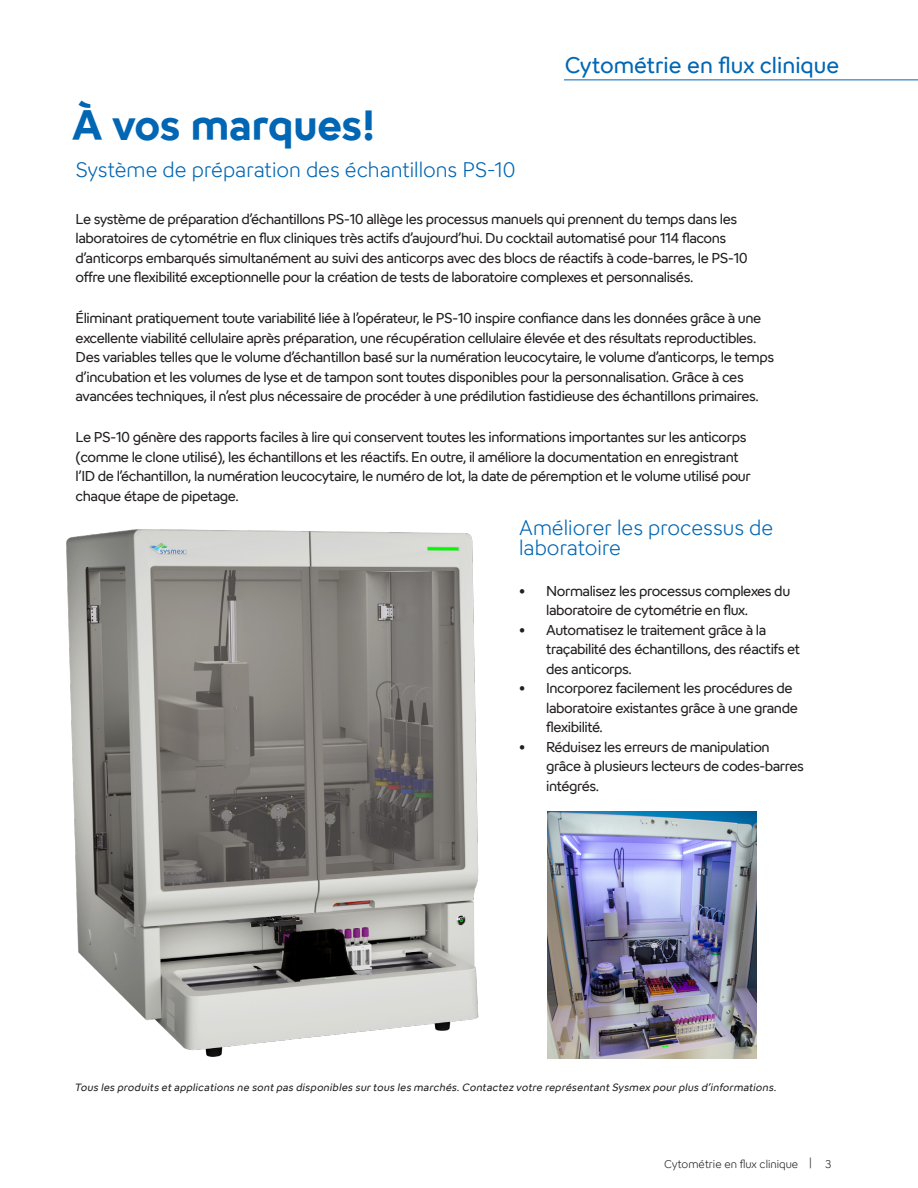
<style>
.page{position:relative;width:918px;height:1188px;background:#fff}
.page>*{position:absolute;margin:0;border:0;box-sizing:border-box;transform-origin:0 0}
.t1{font:700 42px "Sysmex";letter-spacing:-.005em;color:#0166b3}
.t2{font:22.5px "Sysmex";color:#0166b3}
.t3{font:300 21px/19.5px "Sysmex";color:#0166b3}
.t4{font:14.25px/19.5px "Sysmex";letter-spacing:-.03em;color:#231f20}
.t5{font:300 11.25px "Sysmex";color:#231f20}
.t6{font:italic 10.5px "Sysmex";color:#231f20}
</style>
<div class="page">
<hr style="left:564px;top:80px;width:354px;height:1px;background:#0166b3">
<img style="left:548px;top:812px;width:209px;height:247px">
<img style="left:67px;top:530px;width:412px;height:526px">
<h2 class="t2" style="left:565px;top:51px;width:276px">Cytométrie en flux clinique</h2>
<p class="t1" style="left:72px;top:99px;width:305px">À vos marques!</p>
<p class="t3" style="left:76px;top:159px;width:442px">Système de préparation des échantillons PS-10</p>
<p class="t4" style="left:76px;top:208px;width:674px">Le système de préparation d’échantillons PS-10 allège les processus manuels qui prennent du temps dans les laboratoires de cytométrie en flux cliniques très actifs d’aujourd’hui. Du cocktail automatisé pour 114 flacons d’anticorps embarqués simultanément au suivi des anticorps avec des blocs de réactifs à code-barres, le PS-10 offre une flexibilité exceptionnelle pour la création de tests de laboratoire complexes et personnalisés.</p>
<p class="t4" style="left:76px;top:308px;width:700px">Éliminant pratiquement toute variabilité liée à l’opérateur, le PS-10 inspire confiance dans les données grâce à une excellente viabilité cellulaire après préparation, une récupération cellulaire élevée et des résultats reproductibles.<br>Des variables telles que le volume d’échantillon basé sur la numération leucocytaire, le volume d’anticorps, le temps d’incubation et les volumes de lyse et de tampon sont toutes disponibles pour la personnalisation. Grâce à ces avancées techniques, il n’est plus nécessaire de procéder à une prédilution fastidieuse des échantillons primaires.</p>
<p class="t4" style="left:76px;top:427px;width:677px">Le PS-10 génère des rapports faciles à lire qui conservent toutes les informations importantes sur les anticorps (comme le clone utilisé), les échantillons et les réactifs. En outre, il améliore la documentation en enregistrant l’ID de l’échantillon, la numération leucocytaire, le numéro de lot, la date de péremption et le volume utilisé pour chaque étape de pipetage.</p>
<p class="t3" style="left:519px;top:517px;width:256px">Améliorer les processus de laboratoire</p>
<p class="t4" style="left:546px;top:580px;width:246px;text-indent:-27px">• Normalisez les processus complexes du laboratoire de cytométrie en flux.</p>
<p class="t4" style="left:546px;top:619px;width:255px;text-indent:-27px">• Automatisez le traitement grâce à la traçabilité des échantillons, des réactifs et des anticorps.</p>
<p class="t4" style="left:546px;top:678px;width:253px;text-indent:-27px">• Incorporez facilement les procédures de laboratoire existantes grâce à une grande flexibilité.</p>
<p class="t4" style="left:546px;top:736px;width:259px;text-indent:-27px">• Réduisez les erreurs de manipulation grâce à plusieurs lecteurs de codes-barres intégrés.</p>
<p class="t6" style="left:75px;top:1081px;width:705px">Tous les produits etapplications ne sontpas disponibles surtous les marchés.Contactez votre représentantSysmex pourplus d’informations.</p>
<p class="t5" style="left:664px;top:1156px;width:169px">Cytométrie en flux clinique | 3</p>
</div>
